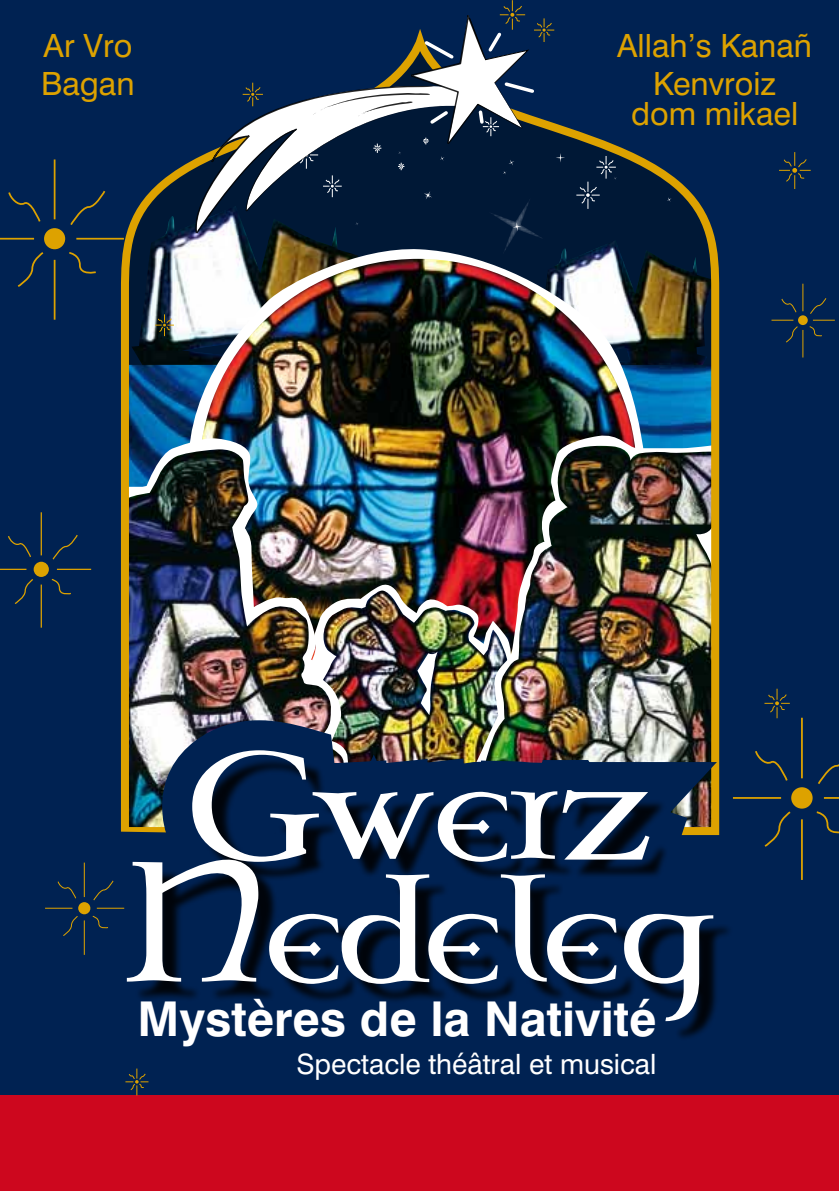
<style>
.page{position:relative;width:840px;height:1191px;background:#fff}
.page>*{position:absolute;margin:0;border:0;box-sizing:border-box;transform-origin:0 0}
.t1{font:700 48px "Swiss 721 BT";color:#fff}
.t2{font:32px/38px "Swiss 721 BT";color:#dda200}
.t3{font:28px "Swiss 721 BT";color:#fff}
</style>
<div class="page">
<div style="left:0;top:1px;width:838px;height:1094px;background:#002252"></div>
<img style="left:117px;top:42px;width:606px;height:429px">
<div style="left:44px;top:228px;width:21px;height:21px;background:#dda200;border-radius:50%"></div>
<hr style="left:54px;top:159px;width:1px;height:60px;background:#dda200">
<hr style="left:54px;top:260px;width:1px;height:60px;background:#dda200">
<svg style="left:7px;top:190px;width:34px;height:33px"></svg>
<hr style="left:0;top:238px;width:34px;height:2px;background:#dda200">
<hr style="left:76px;top:238px;width:48px;height:2px;background:#dda200">
<svg style="left:69px;top:189px;width:37px;height:37px"></svg>
<svg style="left:16px;top:251px;width:29px;height:37px"></svg>
<svg style="left:67px;top:251px;width:30px;height:25px"></svg>
<div style="left:34px;top:562px;width:15px;height:15px;background:#dda200;border-radius:50%"></div>
<hr style="left:41px;top:512px;width:1px;height:43px;background:#dda200">
<hr style="left:41px;top:584px;width:1px;height:43px;background:#dda200">
<svg style="left:7px;top:534px;width:25px;height:24px"></svg>
<svg style="left:0;top:569px;width:26px;height:1px"></svg>
<hr style="left:57px;top:569px;width:34px;height:1px;background:#dda200">
<svg style="left:52px;top:534px;width:15px;height:26px"></svg>
<svg style="left:14px;top:578px;width:20px;height:27px"></svg>
<svg style="left:51px;top:578px;width:16px;height:18px"></svg>
<svg style="left:797px;top:315px;width:10px;height:10px"></svg>
<svg style="left:802px;top:284px;width:1px;height:27px"></svg>
<svg style="left:780px;top:298px;width:16px;height:15px"></svg>
<svg style="left:809px;top:297px;width:17px;height:17px"></svg>
<svg style="left:771px;top:320px;width:63px;height:37px"></svg>
<div style="left:790px;top:787px;width:22px;height:21px;background:#dda200;border-radius:50%"></div>
<hr style="left:800px;top:717px;width:2px;height:61px;background:#dda200">
<hr style="left:800px;top:819px;width:2px;height:61px;background:#dda200">
<svg style="left:787px;top:749px;width:1px;height:33px"></svg>
<svg style="left:823px;top:797px;width:15px;height:2px"></svg>
<svg style="left:816px;top:748px;width:22px;height:37px"></svg>
<svg style="left:787px;top:810px;width:4px;height:38px"></svg>
<svg style="left:814px;top:810px;width:24px;height:25px"></svg>
<svg style="left:778px;top:152px;width:32px;height:37px"></svg>
<svg style="left:787px;top:688px;width:2px;height:30px"></svg>
<div style="left:0;top:1095px;width:838px;height:96px;background:#cd071e"></div>
<svg style="left:155px;top:314px;width:19px;height:22px"></svg>
<svg style="left:576px;top:156px;width:40px;height:53px"></svg>
<svg style="left:195px;top:1px;width:370px;height:254px"></svg>
<svg style="left:666px;top:197px;width:5px;height:5px"></svg>
<img style="left:67px;top:471px;width:720px;height:623px">
<div style="left:134px;top:758px;width:599px;height:283px;background:#000;opacity:.87"></div>
<svg style="left:192px;top:750px;width:457px;height:98px;fill:#002252"></svg>
<svg style="left:127px;top:848px;width:586px;height:173px;fill:#002252"></svg>
<div style="left:78px;top:902px;width:12px;height:12px;background:#dda200;border-radius:50%"></div>
<hr style="left:84px;top:862px;width:1px;height:35px;background:#dda200">
<hr style="left:84px;top:920px;width:1px;height:35px;background:#dda200">
<svg style="left:57px;top:880px;width:20px;height:19px"></svg>
<svg style="left:45px;top:907px;width:27px;height:1px"></svg>
<svg style="left:97px;top:907px;width:27px;height:1px"></svg>
<svg style="left:93px;top:880px;width:21px;height:21px"></svg>
<svg style="left:62px;top:915px;width:16px;height:21px"></svg>
<svg style="left:92px;top:915px;width:17px;height:14px"></svg>
<svg style="left:125px;top:1068px;width:23px;height:27px"></svg>
<p class="t2" style="left:41px;top:27px;width:95px">Ar Vro<br>Bagan</p>
<p class="t2" style="left:616px;top:27px;width:196px;text-align:center">Allah’s Kanañ<br>Kenvroiz</p>
<p class="t2" style="left:630px;top:95px;width:169px">dom mikael</p>
<h1 class="t1" style="left:137px;top:989px;width:520px">Mystères de la Nativité</h1>
<p class="t3" style="left:296px;top:1047px;width:361px">Spectacle théâtral et musical</p>
</div>
